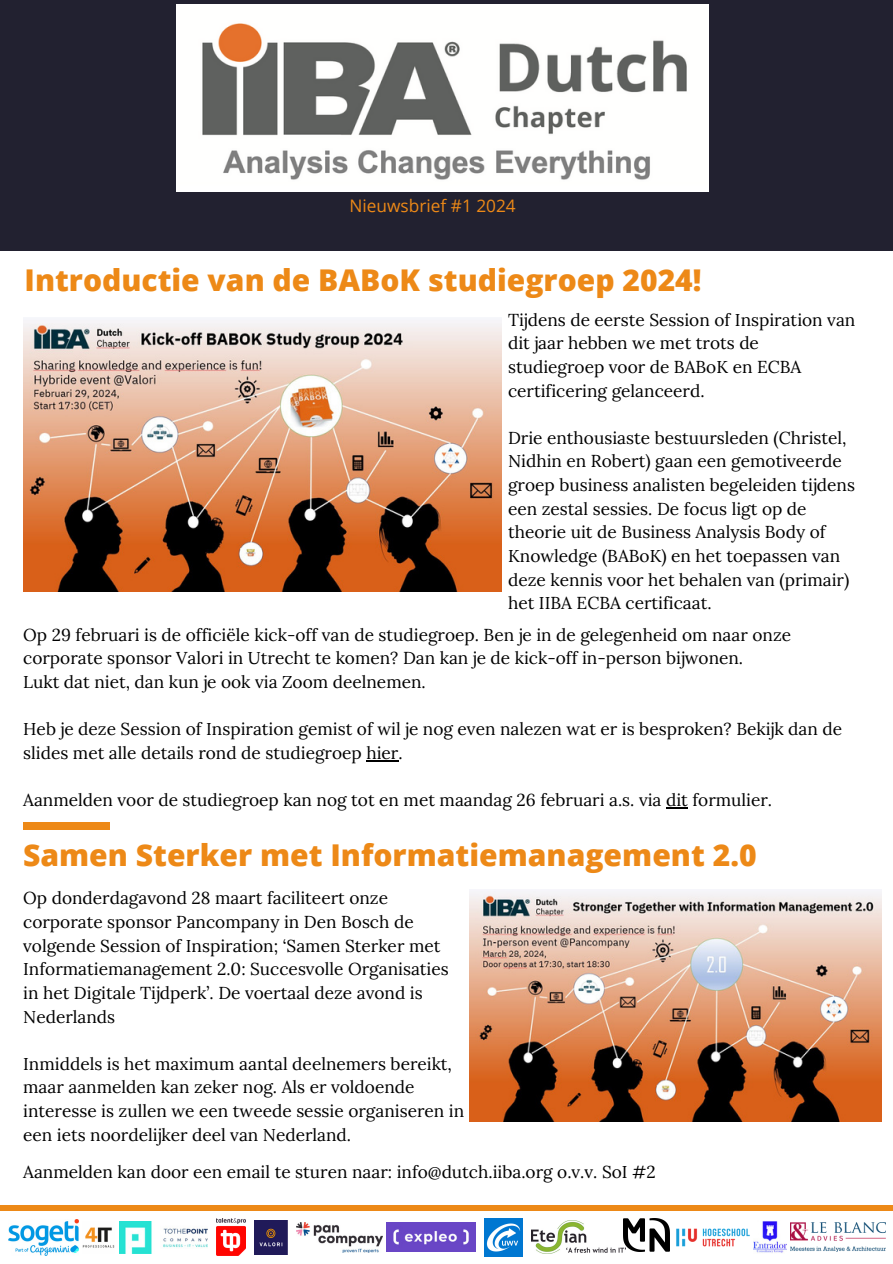
<style>
.page{position:relative;width:893px;height:1264px;background:#fff}
.page>*{position:absolute;margin:0;border:0;box-sizing:border-box;transform-origin:0 0}
.t1{font:800 30px "Open Sans";color:#ed8917}
.t2{font:17.25px/23.7px "Lora";color:#000}
.t3{font:17.25px "Open Sans";color:#ed8917}
</style>
<div class="page">
<div style="left:0;top:0;width:892px;height:251px;background:#222130"></div>
<img style="left:9px;top:1219px;width:69px;height:36px">
<img style="left:119px;top:1221px;width:88px;height:32px">
<img style="left:790px;top:1222px;width:95px;height:29px">
<img style="left:386px;top:1222px;width:89px;height:29px">
<img style="left:761px;top:1221px;width:25px;height:32px">
<img style="left:82px;top:1227px;width:33px;height:21px">
<div style="left:0;top:1204px;width:892px;height:6px;background:#ed8917"></div>
<img style="left:296px;top:1222px;width:86px;height:30px">
<img style="left:664px;top:1204px;width:97px;height:49px">
<img style="left:255px;top:1220px;width:32px;height:34px">
<img style="left:532px;top:1220px;width:91px;height:33px">
<img style="left:216px;top:1218px;width:29px;height:37px">
<img style="left:484px;top:1218px;width:39px;height:38px">
<img style="left:23px;top:320px;width:478px;height:271px">
<img style="left:176px;top:5px;width:532px;height:186px">
<hr style="left:366px;top:760px;width:32px;height:1px;background:#000">
<svg style="left:666px;top:807px;width:22px;height:1px"></svg>
<img style="left:469px;top:891px;width:412px;height:230px">
<div style="left:23px;top:822px;width:87px;height:8px;background:#ed8917"></div>
<img style="left:623px;top:1218px;width:46px;height:33px">
<p class="t3" style="left:349px;top:193px;width:168px">Nieuwsbrief #1 2024</p>
<p class="t1" style="left:25px;top:259px;width:678px">Introductie van de BABoK studiegroep 2024!</p>
<p class="t2" style="left:508px;top:307px;width:349px">Tijdens de eerste Session of Inspiration van dit jaar hebben we met trots de studiegroep voor de BABoK en ECBA certificering gelanceerd.</p>
<p class="t2" style="left:508px;top:425px;width:348px">Drie enthousiaste bestuursleden (Christel, Nidhin en Robert) gaan een gemotiveerde groep business analisten begeleiden tijdens een zestal sessies. De focus ligt op de theorie uit de Business Analysis Body of Knowledge (BABoK) en het toepassen van deze kennis voor het behalen van (primair) het IIBA ECBA certificaat.</p>
<p class="t2" style="left:23px;top:622px;width:769px">Op 29 februari is de officiële kick-off van de studiegroep. Ben je in de gelegenheid om naar onze corporate sponsor Valori in Utrecht te komen? Dan kan je de kick-off in-person bijwonen.</p>
<p class="t2" style="left:23px;top:669px;width:404px">Lukt dat niet, dan kun je ook via Zoom deelnemen.</p>
<p class="t2" style="left:23px;top:717px;width:820px">Heb je deze Session of Inspiration gemist of wil je nog even nalezen wat er is besproken? Bekijk dan de slides met alle details rond de studiegroep hier.</p>
<p class="t2" style="left:23px;top:788px;width:750px">Aanmelden voor de studiegroep kan nog tot en met maandag 26 februari a.s. via dit formulier.</p>
<p class="t1" style="left:23px;top:834px;width:735px">Samen Sterker met Informatiemanagement 2.0</p>
<p class="t2" style="left:23px;top:886px;width:427px">Op donderdagavond 28 maart faciliteert onze corporate sponsor Pancompany in Den Bosch de volgende Session of Inspiration; ‘Samen Sterker met Informatiemanagement 2.0: Succesvolle Organisaties in het Digitale Tijdperk’. De voertaal deze avond is Nederlands</p>
<p class="t2" style="left:23px;top:1051px;width:442px">Inmiddels is het maximum aantal deelnemers bereikt, maar aanmelden kan zeker nog. Als er voldoende interesse is zullen we een tweede sessie organiseren in een iets noordelijker deel van Nederland.</p>
<p class="t2" style="left:23px;top:1159px;width:634px">Aanmelden kan door een email te sturen naar: info@dutch.iiba.org o.v.v. SoI #2</p>
</div>
